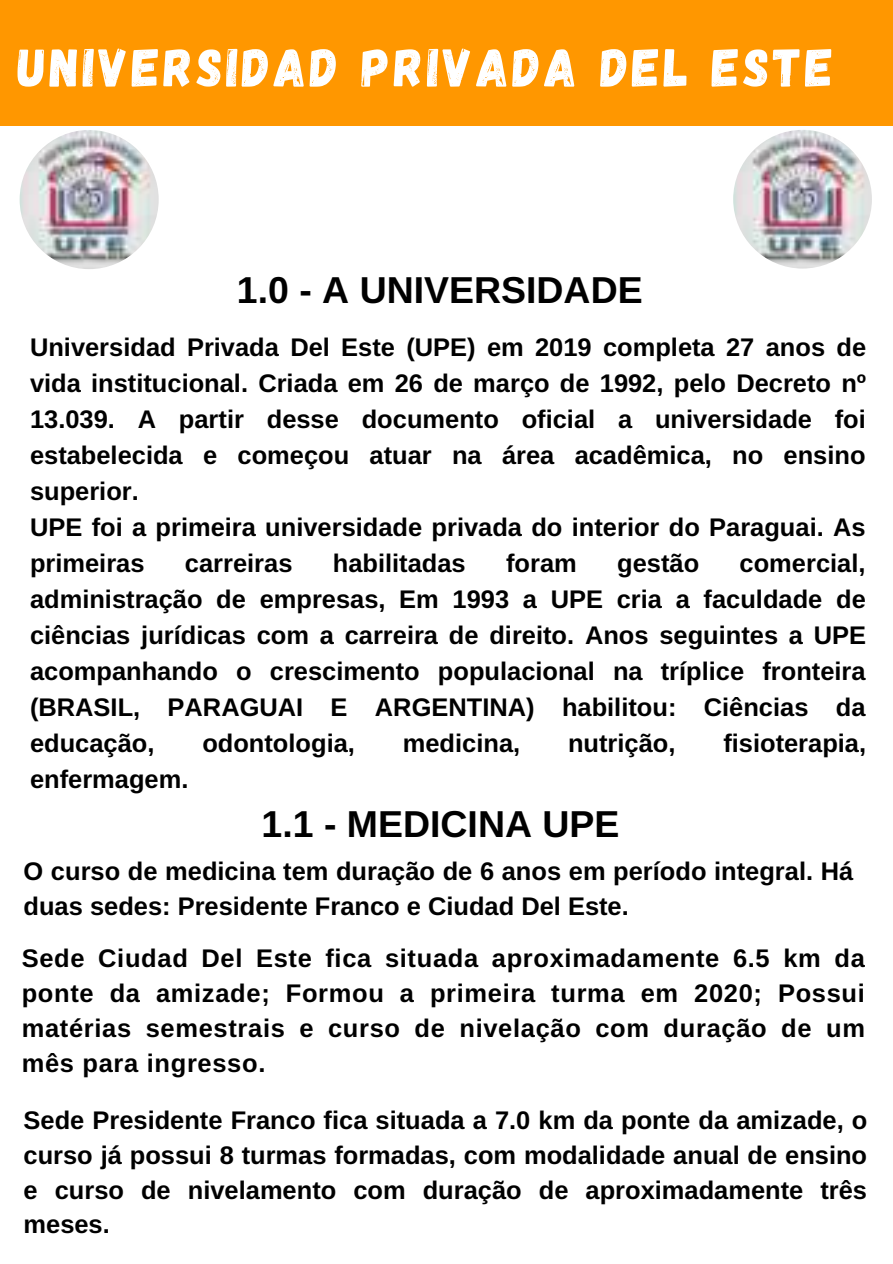
<style>
.page{position:relative;width:893px;height:1264px;background:#fff}
.page>*{position:absolute;margin:0;border:0;box-sizing:border-box;transform-origin:0 0}
.t1{font:53.85px "Gagalin";letter-spacing:.07em;color:#fff}
.t2{font:700 37.5px "Arimo";color:#000}
.t3{font:700 25.5px/36px "Arimo";color:#000;text-align:justify}
</style>
<div class="page">
<img style="left:19px;top:130px;width:140px;height:139px">
<div style="left:0;top:0;width:892px;height:126px;background:#ff9700"></div>
<img style="left:733px;top:130px;width:139px;height:139px">
<h1 class="t1" style="left:18px;top:34px;width:816px">UNIVERSIDAD PRIVADA DEL ESTE</h1>
<h2 class="t2" style="left:237px;top:264px;width:407px">1.0 - A UNIVERSIDADE</h2>
<p class="t3" style="left:30px;top:329px;width:837px;text-align:left">Universidad Privada Del Este (UPE) em 2019 completa 27 anos de vida institucional. Criada em 26 de março de 1992, pelo Decreto nº 13.039. A partir desse documento oficial a universidade foi estabelecida e começou atuar na área acadêmica, no ensino superior.<br>UPE foi a primeira universidade privada do interior do Paraguai. As primeiras</p>
<p class="t3" style="left:30px;top:545px;width:837px;text-indent:709px">comercial, administração de empresas, Em 1993 a UPE cria a faculdade de ciências jurídicas com a carreira de direito. Anos seguintes a UPE acompanhando o crescimento populacional na tríplice fronteira (BRASIL, PARAGUAI E ARGENTINA) habilitou: Ciências da educação,</p>
<p class="t3" style="left:185px;top:545px;width:109px">carreiras</p>
<p class="t3" style="left:333px;top:545px;width:134px">habilitadas</p>
<p class="t3" style="left:506px;top:545px;width:72px">foram</p>
<p class="t3" style="left:617px;top:545px;width:83px">gestão</p>
<p class="t3" style="left:202px;top:725px;width:154px">odontologia,</p>
<p class="t3" style="left:403px;top:725px;width:119px">medicina,</p>
<p class="t3" style="left:568px;top:725px;width:109px">nutrição,</p>
<p class="t3" style="left:723px;top:725px;width:144px">fisioterapia,</p>
<p class="t3" style="left:30px;top:761px;width:160px">enfermagem.</p>
<h2 class="t2" style="left:261px;top:798px;width:359px">1.1 - MEDICINA UPE</h2>
<p class="t3" style="left:24px;top:854px;width:831px;line-height:34.8px">O curso de medicina tem duração de 6 anos em período integral. Há duas sedes: Presidente Franco e Ciudad Del Este.</p>
<p class="t3" style="left:22px;top:941px;width:844px;line-height:34.8px">Sede Ciudad Del Este fica situada aproximadamente 6.5 km da ponte da amizade; Formou a primeira turma em 2020; Possui matérias semestrais e curso de nivelação com duração de um mês para ingresso.</p>
<p class="t3" style="left:24px;top:1103px;width:845px;line-height:34.8px">Sede Presidente Franco fica situada a 7.0 km da ponte da amizade, o curso já possui 8 turmas formadas, com modalidade anual de ensino e curso de nivelamento com duração de aproximadamente três meses.</p>
</div>
